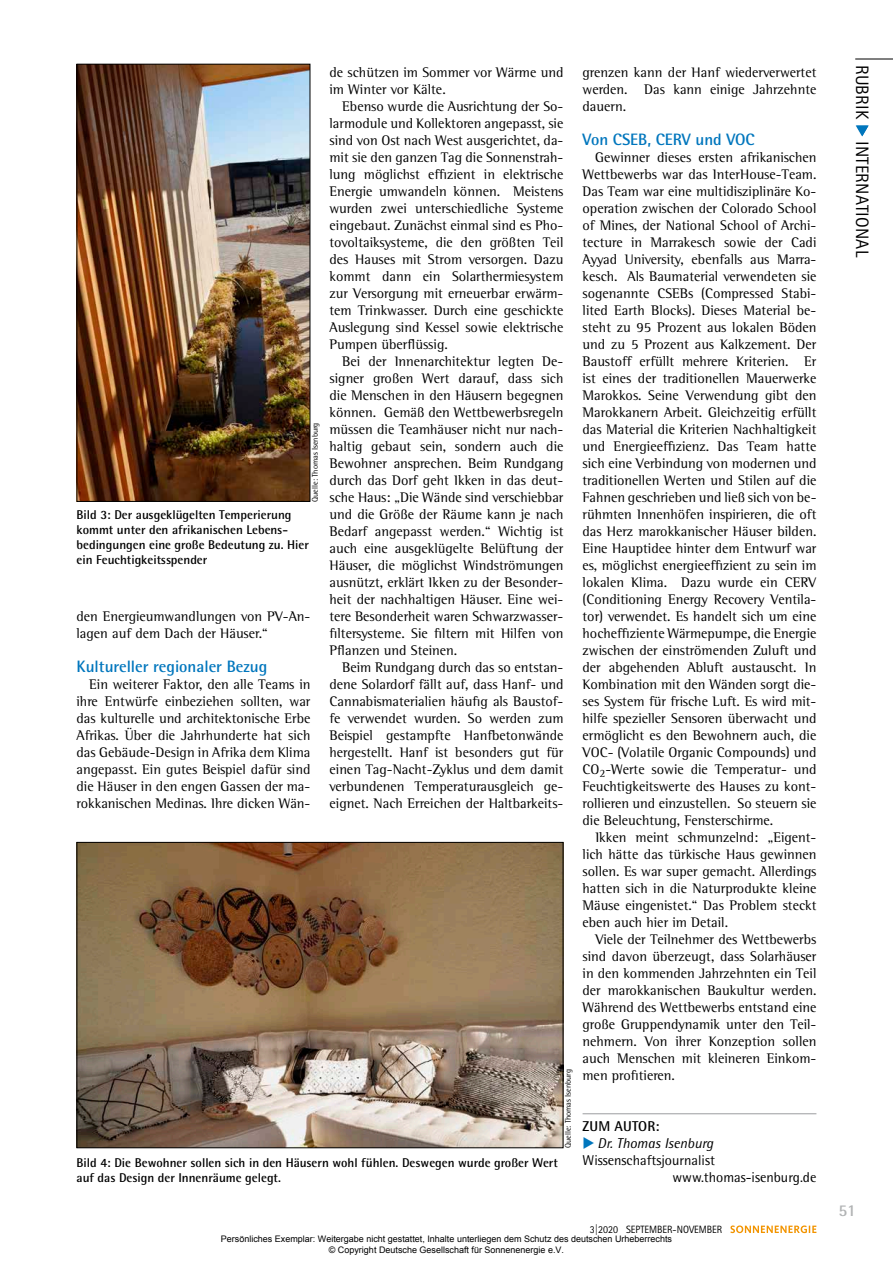
<style>
.page{position:relative;width:893px;height:1263px;background:#fff}
.page>*{position:absolute;margin:0;border:0;box-sizing:border-box;transform-origin:0 0}
.t1{font:18px "Rotis Sans Serif Std";letter-spacing:.01em;color:#000}
.t2{font:700 16.5px "Rotis Semi Sans Std";color:#0076bd}
.t3{font:700 16.5px "Rotis Semi Sans Std";color:#b1b3b4}
.t4{font:14.25px/17px "Rotis Semi Serif Std";color:#000;text-align:justify}
.t5{font:14.25px "Rotis Semi Sans Std";color:#000}
.t6{font:italic 14.25px "Rotis Semi Sans Std";color:#000}
.t7{font:700 14.25px "Rotis Semi Sans Std";letter-spacing:.01em;color:#000}
.t8{font:700 12.75px/15px "Rotis Semi Sans Std";color:#000}
.t9{font:10.65px "Rotis Sans Serif Std";color:#000;scale:.95 1}
.t10{font:9px/10.8px "Arial";color:#000;text-align:center}
.t11{font:8.25px "Rotis Semi Sans Std";color:#000}
.s1{color:#0076bd}
</style>
<div class="page">
<svg style="left:730px;top:1225px;width:86px;height:8px"></svg>
<hr style="left:855px;top:59px;width:38px;height:1px;background:#000">
<img style="left:79px;top:66px;width:229px;height:434px">
<div style="left:77px;top:64px;width:233px;height:438px;border:1px solid #000"></div>
<img style="left:79px;top:844px;width:482px;height:302px">
<div style="left:77px;top:842px;width:486px;height:306px;border:1px solid #000"></div>
<hr style="left:583px;top:1113px;width:233px;height:1px;background:#9c9d9f">
<svg style="left:856px;top:125px;width:13px;height:12px"></svg>
<p class="t11" style="left:310px;top:502px;width:81px;rotate:-90deg">Quelle: Thomas Isenburg</p>
<p class="t8" style="left:77px;top:507px;width:234px">Bild 3: Der ausgeklügelten Temperierung kommt unter den afrikanischen Lebens&shy;bedingungen eine große Bedeutung zu. Hier ein Feuchtigkeitsspender</p>
<p class="t4" style="left:77px;top:607px;width:235px">den Energieumwandlungen von PV-An&shy;lagen auf dem Dach der Häuser.“</p>
<p class="t2" style="left:77px;top:656px;width:192px">Kultureller regionaler Bezug</p>
<p class="t4" style="left:77px;top:676px;width:235px;text-indent:13px">Ein weiterer Faktor, den alle Teams in ihre Entwürfe einbeziehen sollten, war das kulturelle und architektonische Erbe Afrikas. Über die Jahrhunderte hat sich das Gebäude-Design in Afrika dem Klima angepasst. Ein gutes Beispiel dafür sind die Häuser in den engen Gassen der ma&shy;rokkanischen Medinas. Ihre dicken Wän-</p>
<p class="t4" style="left:330px;top:63px;width:235px">de schützen im Sommer vor Wärme und im Winter vor Kälte.</p>
<p class="t4" style="left:330px;top:97px;width:235px;text-indent:13px">Ebenso wurde die Ausrichtung der So&shy;larmodule und Kollektoren angepasst, sie sind von Ost nach West ausgerichtet, da&shy;mit sie den ganzen Tag die Sonnenstrah&shy;lung möglichst effizient in elektrische Energie umwandeln können. Meistens wurden zwei unterschiedliche Systeme eingebaut. Zunächst einmal sind es Pho&shy;tovoltaiksysteme, die den größten Teil des Hauses mit Strom versorgen. Dazu kommt dann ein Solarthermiesystem zur Versorgung mit erneuerbar erwärm&shy;tem Trinkwasser. Durch eine geschickte Auslegung sind Kessel sowie elektrische Pumpen überflüssig.</p>
<p class="t4" style="left:330px;top:353px;width:235px;text-indent:13px">Bei der Innenarchitektur legten De&shy;signer großen Wert darauf, dass sich die Menschen in den Häusern begegnen können. Gemäß den Wettbewerbsregeln müssen die Teamhäuser nicht nur nach&shy;haltig gebaut sein, sondern auch die Bewohner ansprechen. Beim Rundgang durch das Dorf geht Ikken in das deut&shy;sche Haus: „Die Wände sind verschiebbar und die Größe der Räume kann je nach Bedarf angepasst werden.“ Wichtig ist auch eine ausgeklügelte Belüftung der Häuser, die möglichst Windströmungen ausnützt, erklärt Ikken zu der Besonder&shy;heit der nachhaltigen Häuser. Eine wei&shy;tere Besonderheit waren Schwarzwasser&shy;filtersysteme. Sie filtern mit Hilfen von Pflanzen und Steinen.</p>
<p class="t4" style="left:330px;top:659px;width:235px;text-indent:13px">Beim Rundgang durch das so entstan&shy;dene Solardorf fällt auf, dass Hanf- und Cannabismaterialien häufig als Baustof&shy;fe verwendet wurden. So werden zum Beispiel gestampfte Hanfbetonwände hergestellt. Hanf ist besonders gut für einen Tag-Nacht-Zyklus und dem damit verbundenen Temperaturausgleich ge&shy;eignet. Nach Erreichen der Haltbarkeits-</p>
<p class="t11" style="left:563px;top:1148px;width:81px;rotate:-90deg">Quelle: Thomas Isenburg</p>
<p class="t8" style="left:77px;top:1155px;width:483px">Bild 4: Die Bewohner sollen sich in den Häusern wohl fühlen. Deswegen wurde großer Wert auf das Design der Innenräume gelegt.</p>
<p class="t4" style="left:583px;top:63px;width:235px">grenzen kann der Hanf wiederverwertet werden. Das kann einige Jahrzehnte dauern.</p>
<p class="t2" style="left:583px;top:129px;width:174px">Von CSEB, CERV und VOC</p>
<p class="t4" style="left:583px;top:148px;width:235px;text-indent:13px">Gewinner dieses ersten afrikanischen Wettbewerbs war das InterHouse-Team.<br>Das Team war eine multidisziplinäre Ko&shy;operation zwischen der Colorado School of Mines, der National School of Archi&shy;tecture in Marrakesch sowie der Cadi Ayyad University, ebenfalls aus Marra&shy;kesch. Als Baumaterial verwendeten sie sogenannte CSEBs (Compressed Stabi&shy;lited Earth Blocks). Dieses Material be&shy;steht zu 95 Prozent aus lokalen Böden und zu 5 Prozent aus Kalkzement. Der Baustoff erfüllt mehrere Kriterien. Er ist eines der traditionellen Mauerwerke Marokkos. Seine Verwendung gibt den Marokkanern Arbeit. Gleichzeitig erfüllt das Material die Kriterien Nachhaltigkeit und Energieeffizienz. Das Team hatte sich eine Verbindung von modernen und traditionellen Werten und Stilen auf die Fahnen geschrieben und ließ sich von be&shy;rühmten Innenhöfen inspirieren, die oft das Herz marokkanischer Häuser bilden.<br>Eine Hauptidee hinter dem Entwurf war es, möglichst energieeffizient zu sein im lokalen Klima. Dazu wurde ein CERV (Conditioning Energy Recovery Ventila&shy;tor) verwendet. Es handelt sich um eine hocheffiziente Wärmepumpe, die Energie zwischen der einströmenden Zuluft und der abgehenden Abluft austauscht. In Kombination mit den Wänden sorgt die&shy;ses System für frische Luft. Es wird mit&shy;hilfe spezieller Sensoren überwacht und ermöglicht es den Bewohnern auch, die VOC- (Volatile Organic Compounds) und CO<sub>2</sub>-Werte sowie die Temperatur- und Feuchtigkeitswerte des Hauses zu kont&shy;rollieren und einzustellen. So steuern sie die Beleuchtung, Fensterschirme.</p>
<p class="t4" style="left:583px;top:829px;width:235px;text-indent:13px">Ikken meint schmunzelnd: „Eigent&shy;lich hätte das türkische Haus gewinnen sollen. Es war super gemacht. Allerdings hatten sich in die Naturprodukte kleine Mäuse eingenistet.“ Das Problem steckt eben auch hier im Detail.</p>
<p class="t4" style="left:583px;top:931px;width:235px;text-indent:13px">Viele der Teilnehmer des Wettbewerbs sind davon überzeugt, dass Solarhäuser in den kommenden Jahrzehnten ein Teil der marokkanischen Baukultur werden.<br>Während des Wettbewerbs entstand eine große Gruppendynamik unter den Teil&shy;nehmern. Von ihrer Konzeption sollen auch Menschen mit kleineren Einkom&shy;men profitieren.</p>
<p class="t7" style="left:583px;top:1118px;width:78px">ZUM AUTOR:</p>
<p class="t6" style="left:583px;top:1135px;width:132px"><span class="s1">◆</span> Dr. Thomas Isenburg</p>
<p class="t5" style="left:583px;top:1152px;width:134px">Wissenschaftsjournalist</p>
<p class="t5" style="left:672px;top:1169px;width:145px">www.thomas-isenburg.de</p>
<p class="t9" style="left:590px;top:1223px;width:141px">3|2020 SEPTEMBER-NOVEMBER</p>
<p class="t10" style="left:221px;top:1233px;width:453px">Persönliches Exemplar: Weitergabe nicht gestattet, Inhalte unterliegen dem Schutz des deutschen Urheberrechts © Copyright Deutsche Gesellschaft für Sonnenenergie e.V.</p>
<p class="t1" style="left:873px;top:65px;width:194px;rotate:90deg">RUBRIK <span class="s1">◆</span> INTERNATIONAL</p>
<p class="t3" style="left:839px;top:1200px;width:19px">51</p>
</div>
